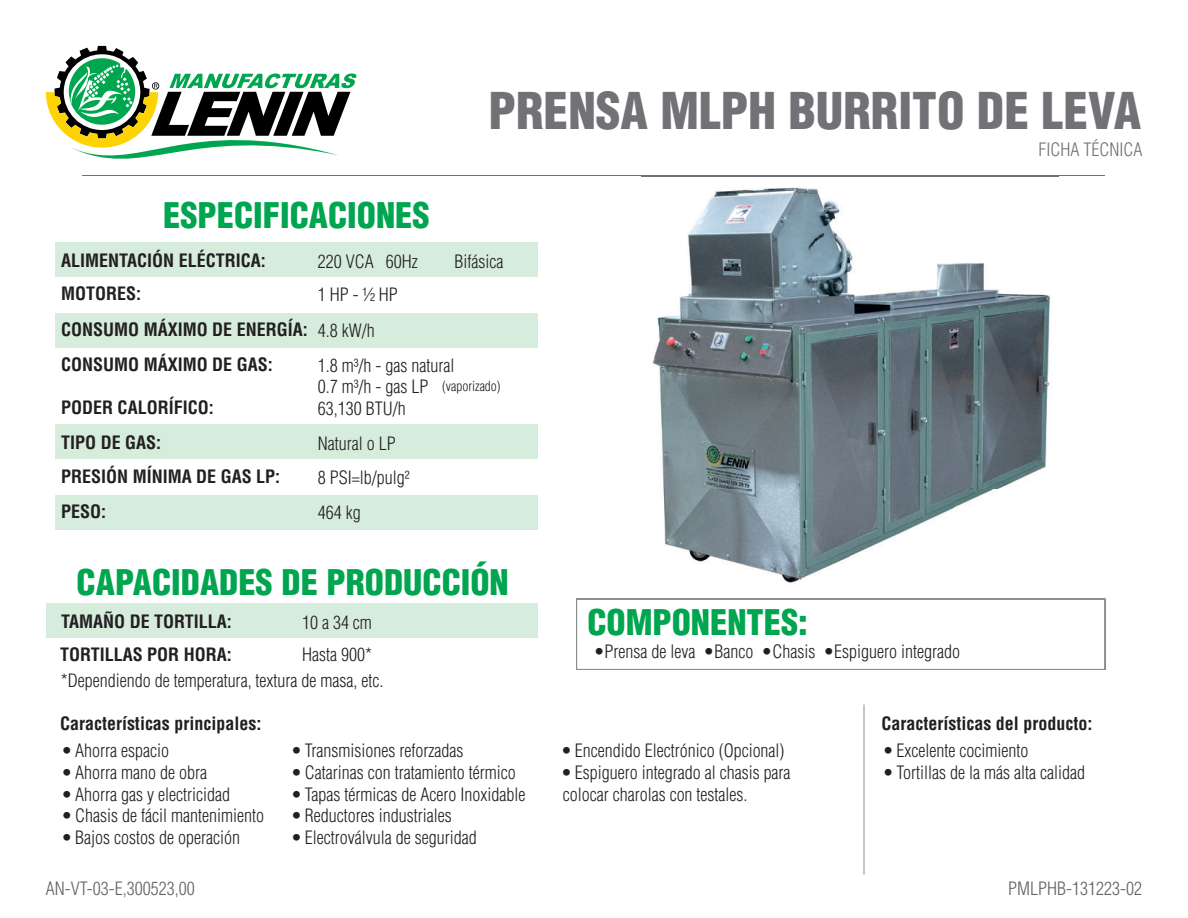
<style>
.page{position:relative;width:1188px;height:918px;background:#fff}
.page>*{position:absolute;margin:0;border:0;box-sizing:border-box;transform-origin:0 0}
.t1{font:900 condensed 49.5px "Helvetica";color:#717275}
.t2{font:900 condensed 34.5px "Helvetica";color:#00a54f}
.t3{font:300 condensed 18px/32.4px "Helvetica";color:#231f20}
.t4{font:700 condensed 18px/33.6px "Helvetica LT Std";color:#231f20}
.t5{font:300 condensed 18px "Helvetica";color:#636366}
.t6{font:300 condensed 18px "Helvetica LT Std";color:#717275}
.s1{font-size:13.5px}
.s2{font-family:"Helvetica LT Std";font-weight:700}
</style>
<div class="page">
<svg style="left:46px;top:46px;width:311px;height:130px"></svg>
<hr style="left:83px;top:176px;width:1022px;height:1px;background:#717275">
<div style="left:55px;top:313px;width:483px;height:35px;background:#d6ecdd"></div>
<div style="left:55px;top:242px;width:483px;height:35px;background:#d6ecdd"></div>
<div style="left:55px;top:424px;width:483px;height:35px;background:#d6ecdd"></div>
<svg style="left:576px;top:598px;width:530px;height:72px"></svg>
<div style="left:46px;top:603px;width:492px;height:35px;background:#d6ecdd"></div>
<hr style="left:864px;top:705px;width:1px;height:170px;background:#8b8e90">
<img style="left:642px;top:175px;width:417px;height:408px">
<img style="left:642px;top:176px;width:417px;height:1px">
<div style="left:55px;top:495px;width:483px;height:35px;background:#d6ecdd"></div>
<h1 class="t1" style="left:489px;top:80px;width:654px">PRENSA MLPH BURRITO DE LEVA</h1>
<h2 class="t2" style="left:163px;top:193px;width:268px">ESPECIFICACIONES</h2>
<p class="t4" style="left:61px;top:243px;width:206px">ALIMENTACIÓN ELÉCTRICA:<br>MOTORES:</p>
<p class="t4" style="left:61px;top:312px;width:248px;line-height:34.8px">CONSUMO MÁXIMO DE ENERGÍA:<br>CONSUMO MÁXIMO DE GAS:</p>
<p class="t4" style="left:61px;top:391px;width:154px">PODER CALORÍFICO:</p>
<p class="t3" style="left:318px;top:245px;width:101px">220 VCA 60Hz</p>
<p class="t3" style="left:318px;top:278px;width:81px">1 HP - ½ HP</p>
<p class="t3" style="left:318px;top:314px;width:58px">4.8 kW/h</p>
<p class="t3" style="left:454px;top:245px;width:50px">Bifásica</p>
<p class="t3" style="left:318px;top:350px;width:138px">1.8 m³/h - gas natural</p>
<p class="t3" style="left:318px;top:370px;width:184px">0.7 m³/h - gas LP <span class="s1">(vaporizado)</span></p>
<p class="t3" style="left:318px;top:392px;width:89px">63,130 BTU/h</p>
<p class="t4" style="left:61px;top:425px;width:102px">TIPO DE GAS:</p>
<p class="t3" style="left:318px;top:427px;width:79px">Natural o LP</p>
<p class="t4" style="left:61px;top:460px;width:221px">PRESIÓN MÍNIMA DE GAS LP:</p>
<p class="t3" style="left:318px;top:461px;width:93px">8 PSI=lb/pulg²</p>
<p class="t4" style="left:61px;top:495px;width:47px">PESO:</p>
<p class="t3" style="left:318px;top:496px;width:44px">464 kg</p>
<h2 class="t2" style="left:77px;top:561px;width:434px">CAPACIDADES DE PRODUCCIÓN</h2>
<p class="t4" style="left:60px;top:605px;width:173px;line-height:32.2px">TAMAÑO DE TORTILLA:<br>TORTILLAS POR HORA:</p>
<p class="t3" style="left:302px;top:606px;width:71px">10 a 34 cm<br>Hasta 900*</p>
<p class="t3" style="left:61px;top:664px;width:324px">*Dependiendo de temperatura, textura de masa, etc.</p>
<p class="t6" style="left:1039px;top:138px;width:106px">FICHA TÉCNICA</p>
<h2 class="t2" style="left:587px;top:600px;width:222px">COMPONENTES:</h2>
<p class="t3" style="left:594px;top:636px;width:368px">•Prensa de leva •Banco •Chasis •Espiguero integrado</p>
<p class="t4" style="left:60px;top:707px;width:203px">Características principales:</p>
<p class="t4" style="left:881px;top:707px;width:212px">Características del producto:</p>
<p class="t3" style="left:63px;top:735px;width:108px"><span class="s2">•</span> Ahorra espacio</p>
<p class="t3" style="left:63px;top:756px;width:146px"><span class="s2">•</span> Ahorra mano de obra</p>
<p class="t3" style="left:63px;top:778px;width:169px"><span class="s2">•</span> Ahorra gas y electricidad</p>
<p class="t3" style="left:63px;top:799px;width:203px"><span class="s2">•</span> Chasis de fácil mantenimiento</p>
<p class="t3" style="left:63px;top:821px;width:178px"><span class="s2">•</span> Bajos costos de operación</p>
<p class="t3" style="left:563px;top:735px;width:223px"><span class="s2">•</span> Encendido Electrónico (Opcional)</p>
<p class="t3" style="left:563px;top:762px;width:229px;line-height:21.6px"><span class="s2">•</span> Espiguero integrado al chasis para colocar charolas con testales.</p>
<p class="t3" style="left:293px;top:735px;width:172px"><span class="s2">•</span> Transmisiones reforzadas</p>
<p class="t3" style="left:293px;top:756px;width:225px"><span class="s2">•</span> Catarinas con tratamiento térmico</p>
<p class="t3" style="left:293px;top:778px;width:234px"><span class="s2">•</span> Tapas térmicas de Acero Inoxidable</p>
<p class="t3" style="left:293px;top:799px;width:161px"><span class="s2">•</span> Reductores industriales</p>
<p class="t3" style="left:293px;top:821px;width:185px"><span class="s2">•</span> Electroválvula de seguridad</p>
<p class="t3" style="left:885px;top:735px;width:146px"><span class="s2">•</span> Excelente cocimiento</p>
<p class="t3" style="left:885px;top:756px;width:202px"><span class="s2">•</span> Tortillas de la más alta calidad</p>
<p class="t5" style="left:46px;top:878px;width:150px">AN-VT-03-E,300523,00</p>
<p class="t5" style="left:1008px;top:878px;width:135px">PMLPHB-131223-02</p>
</div>
